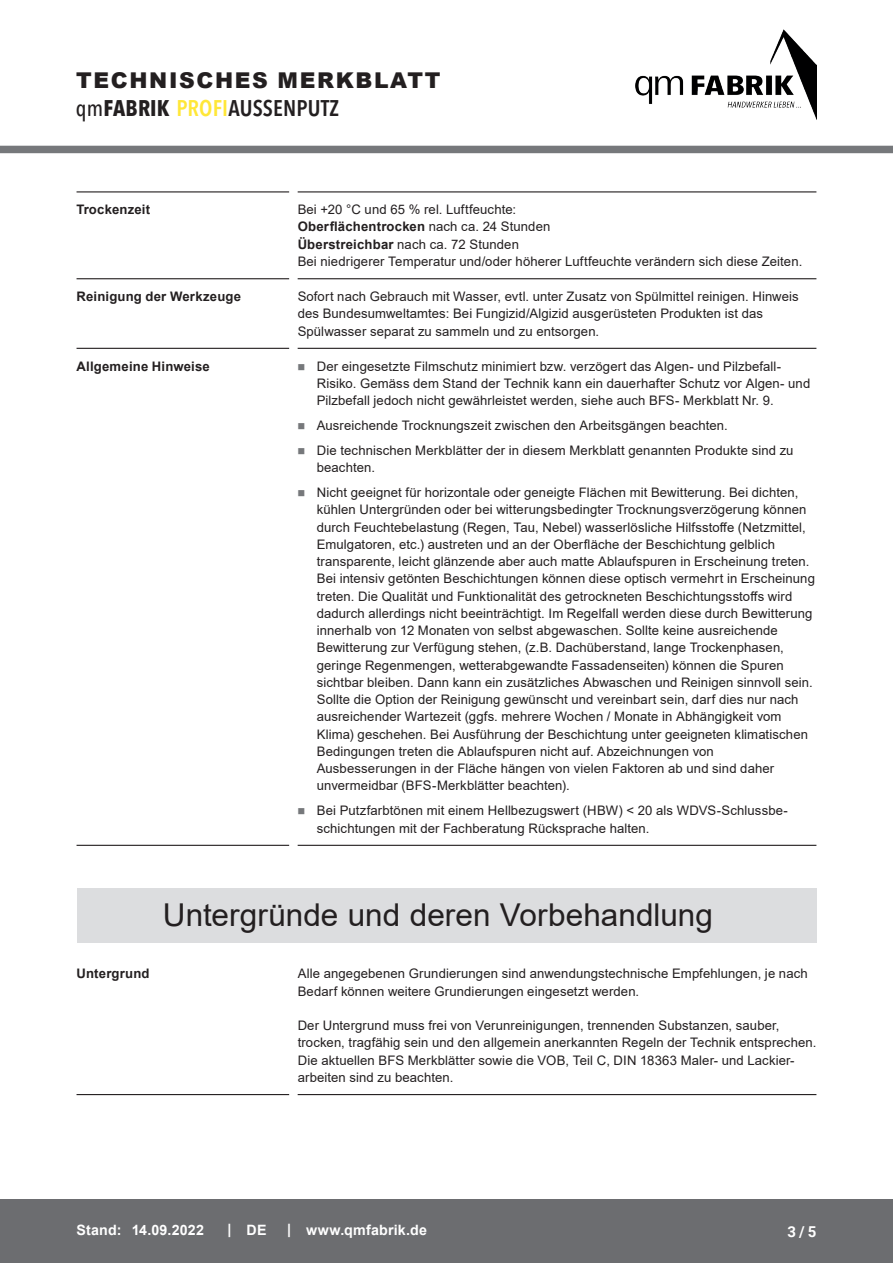
<style>
.page{position:relative;width:893px;height:1263px;background:#fff}
.page>*{position:absolute;margin:0;border:0;box-sizing:border-box;transform-origin:0 0}
.t1{font:31.5px "Arial";color:#231f20}
.t2{font:600 condensed 22.5px "Avenir Next LT Pro";letter-spacing:.005em;color:#231f20}
.t3{font:900 21.75px "Arial";letter-spacing:.075em;color:#231f20}
.t4{font:700 15px "Roboto";color:#fff}
.t5{font:700 14.25px "Arial";letter-spacing:.015em;color:#fff}
.t6{font:13.2px/17.2px "Arial";letter-spacing:.01em;color:#231f20}
.t7{font:700 13.2px "Arial";letter-spacing:.015em;color:#231f20}
.s1{font-weight:500}
.s2{font-weight:700}
.s3{color:#ffe738}
</style>
<div class="page">
<div style="left:0;top:146px;width:893px;height:7px;background:#76787b"></div>
<div style="left:0;top:1199px;width:893px;height:64px;background:#6c6d70"></div>
<hr style="left:77px;top:191px;width:212px;height:1px;background:#231f20">
<hr style="left:298px;top:191px;width:518px;height:1px;background:#231f20">
<hr style="left:77px;top:278px;width:212px;height:1px;background:#231f20">
<hr style="left:298px;top:278px;width:518px;height:1px;background:#231f20">
<hr style="left:77px;top:348px;width:212px;height:1px;background:#231f20">
<hr style="left:298px;top:348px;width:518px;height:1px;background:#231f20">
<hr style="left:77px;top:845px;width:212px;height:1px;background:#231f20">
<hr style="left:298px;top:845px;width:518px;height:1px;background:#231f20">
<div style="left:77px;top:888px;width:739px;height:55px;background:#dcdddf"></div>
<hr style="left:77px;top:1094px;width:212px;height:1px;background:#231f20">
<hr style="left:298px;top:1094px;width:518px;height:1px;background:#231f20">
<img style="left:635px;top:29px;width:181px;height:89px">
<h3 class="t3" style="left:76px;top:64px;width:366px">TECHNISCHES MERKBLATT</h3>
<h2 class="t2" style="left:76px;top:95px;width:265px"><span class="s1">qm</span><span class="s2">FABRIK</span> <span class="s3">PROFI</span>AUSSENPUTZ</h2>
<p class="t7" style="left:77px;top:200px;width:75px">Trockenzeit</p>
<p class="t6" style="left:298px;top:201px;width:506px">Bei +20 °C und 65 % rel. Luftfeuchte:<br><span class="s2">Oberflächentrocken</span> nach ca. 24 Stunden<br><span class="s2">Überstreichbar</span> nach ca. 72 Stunden<br>Bei niedrigerer Temperatur und/oder höherer Luftfeuchte verändern sich diese Zeiten.</p>
<p class="t7" style="left:77px;top:287px;width:166px">Reinigung der Werkzeuge</p>
<p class="t6" style="left:298px;top:288px;width:503px">Sofort nach Gebrauch mit Wasser, evtl. unter Zusatz von Spülmittel reinigen. Hinweis des Bundesumweltamtes: Bei Fungizid/Algizid ausgerüsteten Produkten ist das<br>Spülwasser separat zu sammeln und zu entsorgen.</p>
<p class="t7" style="left:77px;top:357px;width:135px">Allgemeine Hinweise</p>
<p class="t6" style="left:317px;top:357px;width:495px">Der eingesetzte Filmschutz minimiert bzw. verzögert das Algen- und Pilzbefall-<br>Risiko. Gemäss dem Stand der Technik kann ein dauerhafter Schutz vor Algen- und<br>Pilzbefall jedoch nicht gewährleistet werden, siehe auch BFS- Merkblatt Nr. 9.</p>
<p class="t6" style="left:317px;top:413px;width:478px;line-height:24.9px">Ausreichende Trocknungszeit zwischen den Arbeitsgängen beachten.<br>Die technischen Merkblätter der in diesem Merkblatt genannten Produkte sind zu</p>
<p class="t6" style="left:317px;top:455px;width:483px;line-height:24.9px">beachten.<br>Nicht geeignet für horizontale oder geneigte Flächen mit Bewitterung. Bei dichten,</p>
<p class="t6" style="left:317px;top:501px;width:500px">kühlen Untergründen oder bei witterungsbedingter Trocknungsverzögerung können durch Feuchtebelastung (Regen, Tau, Nebel) wasserlösliche Hilfsstoffe (Netzmittel, Emulgatoren, etc.) austreten und an der Oberfläche der Beschichtung gelblich transparente, leicht glänzende aber auch matte Ablaufspuren in Erscheinung treten.<br>Bei intensiv getönten Beschichtungen können diese optisch vermehrt in Erscheinung treten. Die Qualität und Funktionalität des getrockneten Beschichtungsstoffs wird dadurch allerdings nicht beeinträchtigt. Im Regelfall werden diese durch Bewitterung innerhalb von 12 Monaten von selbst abgewaschen. Sollte keine ausreichende Bewitterung zur Verfügung stehen, (z.B. Dachüberstand, lange Trockenphasen, geringe Regenmengen, wetterabgewandte Fassadenseiten) können die Spuren sichtbar bleiben. Dann kann ein zusätzliches Abwaschen und Reinigen sinnvoll sein.<br>Sollte die Option der Reinigung gewünscht und vereinbart sein, darf dies nur nach ausreichender Wartezeit (ggfs. mehrere Wochen / Monate in Abhängigkeit vom Klima) geschehen. Bei Ausführung der Beschichtung unter geeigneten klimatischen Bedingungen treten die Ablaufspuren nicht auf. Abzeichnungen von Ausbesserungen in der Fläche hängen von vielen Faktoren ab und sind daher unvermeidbar (BFS-Merkblätter beachten).</p>
<p class="t6" style="left:317px;top:802px;width:473px">Bei Putzfarbtönen mit einem Hellbezugswert (HBW) &lt; 20 als WDVS-Schlussbe&shy;schichtungen mit der Fachberatung Rücksprache halten.</p>
<h1 class="t1" style="left:163px;top:893px;width:551px">Untergründe und deren Vorbehandlung</h1>
<p class="t7" style="left:77px;top:964px;width:75px">Untergrund</p>
<p class="t6" style="left:298px;top:965px;width:512px">Alle angegebenen Grundierungen sind anwendungstechnische Empfehlungen, je nach<br>Bedarf können weitere Grundierungen eingesetzt werden.</p>
<p class="t6" style="left:298px;top:1017px;width:520px">Der Untergrund muss frei von Verunreinigungen, trennenden Substanzen, sauber, trocken, tragfähig sein und den allgemein anerkannten Regeln der Technik entsprechen.<br>Die aktuellen BFS Merkblätter sowie die VOB, Teil C, DIN 18363 Maler- und Lackier&shy;arbeiten sind zu beachten.</p>
<p class="t5" style="left:77px;top:1220px;width:129px">Stand: 14.09.2022</p>
<p class="t5" style="left:228px;top:1220px;width:40px">| DE</p>
<p class="t5" style="left:287px;top:1220px;width:141px">| www.qmfabrik.de</p>
<p class="t4" style="left:787px;top:1221px;width:30px">3 / 5</p>
</div>
